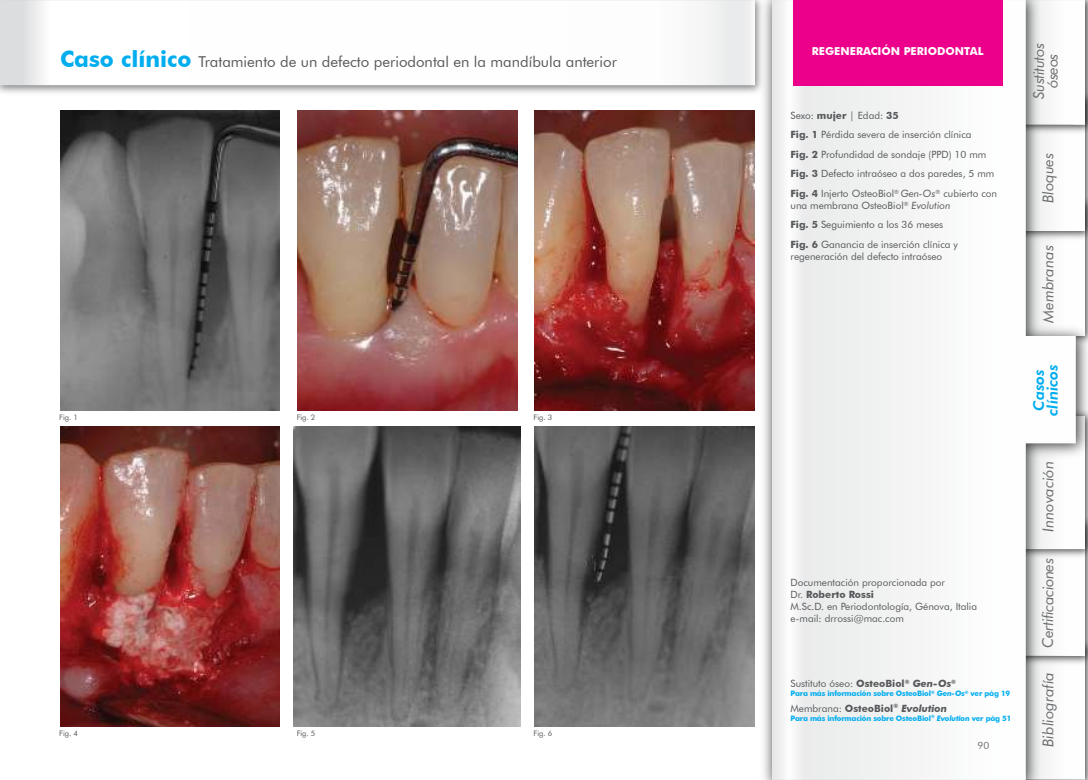
<style>
.page{position:relative;width:1088px;height:780px;background:#fff}
.page>*{position:absolute;margin:0;border:0;box-sizing:border-box;transform-origin:0 0}
.t1{font:15px "Futura BT";color:#57585a}
.t2{font:italic 15px "Futura BT";color:#6c6e70}
.t3{font:italic 15px "Futura BT";letter-spacing:-.025em;color:#6c6e70}
.t4{font:italic 15px/13.8px "Futura BT";letter-spacing:-.03em;color:#6c6e70;text-align:center}
.t5{font:italic 800 15px/13.8px "Futura BT";color:#00adef;text-align:center}
.t6{font:700 11px "Futura BT";color:#fff}
.t7{font:10px/19.5px "Futura BT";color:#57585a}
.t8{font:10px "Futura BT";color:#6d6f70}
.t9{font:7.62px "Futura BT";letter-spacing:-.01em;color:#57585a}
.t10{font:700 7.5px "Futura BT";letter-spacing:-.02em;color:#00adef}
.s1{font-weight:700;font-size:22.5px;color:#00adef}
.s2{font-weight:700}
.s3{font-style:italic}
.s4{font-weight:700;font-style:italic}
</style>
<div class="page">
<img style="left:755px;top:0;width:333px;height:780px">
<img style="left:772px;top:0;width:304px;height:779px">
<div style="left:793px;top:0;width:210px;height:85px;background:#ec008b"></div>
<img style="left:294px;top:426px;width:226px;height:300px">
<img style="left:60px;top:426px;width:219px;height:300px">
<img style="left:60px;top:110px;width:219px;height:301px">
<img style="left:534px;top:426px;width:221px;height:300px">
<img style="left:297px;top:110px;width:220px;height:301px">
<img style="left:534px;top:110px;width:221px;height:301px">
<h1 class="t1" style="left:60px;top:56px;width:558px"><span class="s1">Caso clínico</span> Tratamiento de un defecto periodontal en la mandíbula anterior</h1>
<p class="t9" style="left:59px;top:414px;width:20px">Fig. 1</p>
<p class="t9" style="left:59px;top:729px;width:20px">Fig. 4</p>
<p class="t9" style="left:297px;top:414px;width:20px">Fig. 2</p>
<p class="t9" style="left:297px;top:729px;width:20px">Fig. 5</p>
<p class="t9" style="left:534px;top:414px;width:20px">Fig. 3</p>
<p class="t9" style="left:534px;top:729px;width:20px">Fig. 6</p>
<p class="t6" style="left:812px;top:46px;width:173px">REGENERACIÓN PERIODONTAL</p>
<p class="t7" style="left:790px;top:106px;width:208px">Sexo: <span class="s2">mujer</span> | Edad: <span class="s2">35<br>Fig. 1</span> Pérdida severa de inserción clínica<br><span class="s2">Fig. 2</span> Profundidad de sondaje (PPD) 10 mm <span class="s2">Fig. 3</span> Defecto intraóseo a dos paredes, 5 mm <span class="s2">Fig. 4</span> Injerto OsteoBiol<sup>®</sup> <span class="s3">Gen-Os</span><sup>®</sup> cubierto con</p>
<p class="t7" style="left:790px;top:196px;width:169px">una membrana OsteoBiol<sup>®</sup> <span class="s3">Evolution<br></span><span class="s2">Fig. 5</span> Seguimiento a los 36 meses<br><span class="s2">Fig. 6</span> Ganancia de inserción clínica y</p>
<p class="t7" style="left:790px;top:247px;width:153px">regeneración del defecto intraóseo</p>
<p class="t7" style="left:790px;top:577px;width:188px;line-height:12px">Documentación proporcionada por<br>Dr. <span class="s2">Roberto Rossi<br></span>M.Sc.D. en Periodontología, Génova, Italia e-mail: drrossi@mac.com</p>
<p class="t7" style="left:790px;top:674px;width:167px">Sustituto óseo: <span class="s2">OsteoBiol</span><sup>®</sup> <span class="s4">Gen-Os</span><sup>®</sup></p>
<p class="t10" style="left:790px;top:690px;width:221px">Para más información sobre OsteoBiol<sup>®</sup> <span class="s3">Gen-Os</span><sup>®</sup> ver pág 19</p>
<p class="t7" style="left:790px;top:699px;width:158px">Membrana: <span class="s2">OsteoBiol</span><sup>®</sup> <span class="s4">Evolution</span></p>
<p class="t10" style="left:790px;top:715px;width:222px">Para más información sobre OsteoBiol<sup>®</sup> <span class="s3">Evolution</span> ver pág 51</p>
<p class="t8" style="left:977px;top:741px;width:13px">90</p>
<h1 class="t4" style="left:1033px;top:99px;width:57px;rotate:-90deg">Sustitutos óseos</h1>
<h1 class="t2" style="left:1042px;top:203px;width:52px;rotate:-90deg">Bloques</h1>
<h1 class="t2" style="left:1042px;top:322px;width:79px;rotate:-90deg">Membranas</h1>
<h1 class="t5" style="left:1033px;top:415px;width:53px;rotate:-90deg">Casos clínicos</h1>
<h1 class="t2" style="left:1042px;top:532px;width:72px;rotate:-90deg">Innovación</h1>
<h1 class="t3" style="left:1042px;top:648px;width:91px;rotate:-90deg">Certificaciones</h1>
<h1 class="t2" style="left:1042px;top:746px;width:76px;rotate:-90deg">Bibliografía</h1>
</div>
